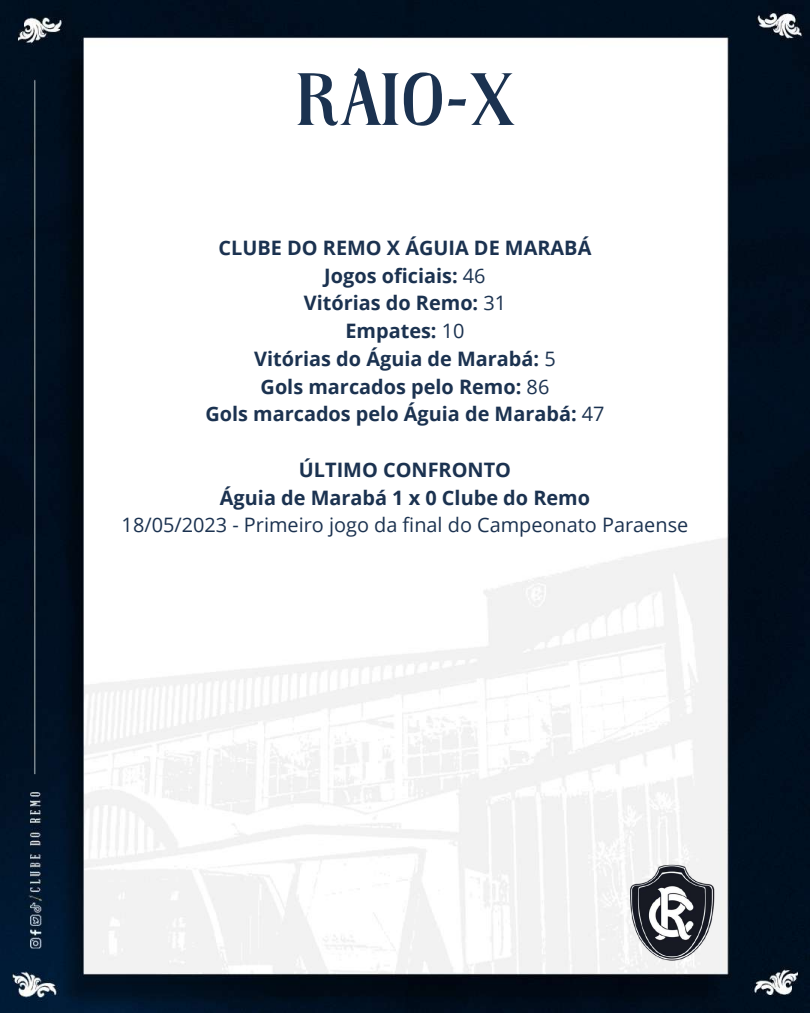
<style>
.page{position:relative;width:810px;height:1013px;background:#fff}
.page>*{position:absolute;margin:0;border:0;box-sizing:border-box;transform-origin:0 0}
.t1{font:700 76px "Tropikal";color:#1b3250}
.t2{font:700 19.9px/27.8px "Open Sans";color:#1b3250;text-align:center}
.t3{font:19.9px "Open Sans";color:#1b3250}
.s1{font-weight:400}
</style>
<div class="page">
<img style="left:0;top:0;width:810px;height:1012px">
<img style="left:602px;top:842px;width:140px;height:140px">
<h1 class="t1" style="left:294px;top:68px;width:224px">RAIO-X</h1>
<p class="t2" style="left:205px;top:233px;width:401px">CLUBE DO REMO X ÁGUIA DE MARABÁ<br>Jogos oficiais: <span class="s1">46<br></span>Vitórias do Remo: <span class="s1">31<br></span>Empates: <span class="s1">10<br></span>Vitórias do Águia de Marabá: <span class="s1">5<br></span>Gols marcados pelo Remo: <span class="s1">86<br></span>Gols marcados pelo Águia de Marabá: <span class="s1">47</span></p>
<p class="t2" style="left:220px;top:455px;width:372px">ÚLTIMO CONFRONTO<br>Águia de Marabá 1 x 0 Clube do Remo</p>
<p class="t3" style="left:122px;top:511px;width:568px">18/05/2023 - Primeiro jogo da final do Campeonato Paraense</p>
</div>
